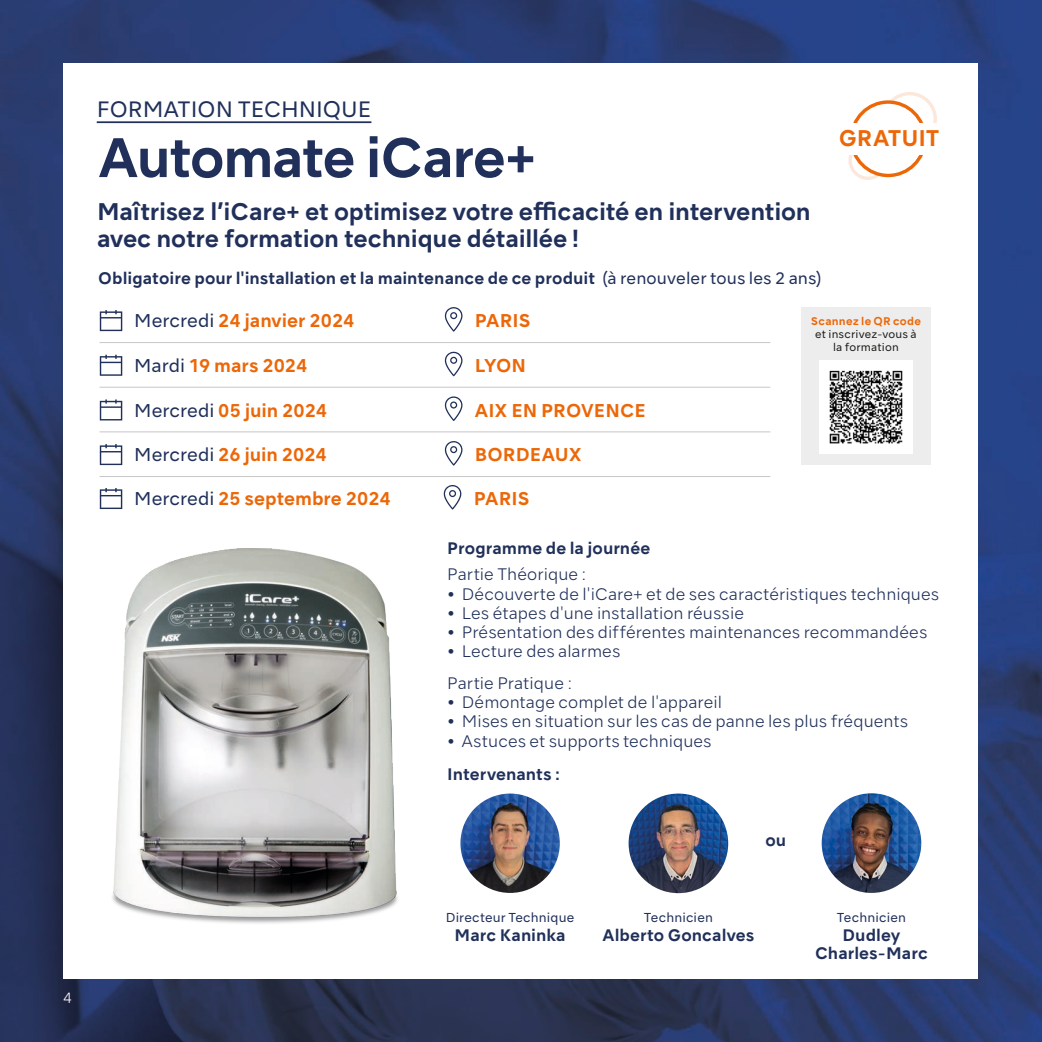
<style>
.page{position:relative;width:1042px;height:1042px;background:#fff}
.page>*{position:absolute;margin:0;border:0;box-sizing:border-box;transform-origin:0 0}
.t1{font:700 52.5px "NSKTSRE";letter-spacing:-.03em;color:#20305a}
.t2{font:700 22.75px/27.3px "NSKTSRE";letter-spacing:-.01em;color:#20305a}
.t3{font:700 21.35px "NSKTSRE";letter-spacing:-.005em;color:#ec6708}
.t4{font:21px "NSKTSRE";color:#20305a}
.t5{font:700 17.5px "NSKTSRE";color:#ec6708}
.t6{font:300 15.75px/31.5px "NSKTSRE";letter-spacing:.005em;color:#20305a}
.t7{font:700 15.75px/17.5px "NSKTSRE";letter-spacing:.005em;color:#20305a;text-align:center}
.t8{font:300 14px "NSKTSRE";color:#fff}
.t9{font:12.25px "NSKTSRE";letter-spacing:.015em;color:#20305a}
.t10{font:10.5px/12.6px "NSKTSRE";letter-spacing:.02em;color:#1d1d1b;text-align:center}
.t11{font:700 10.5px "NSKTSRE";letter-spacing:.02em;color:#ec6708}
.s1{font-weight:400}
.s2{font-weight:400;color:#20305a}
</style>
<div class="page">
<img style="left:0;top:0;width:1042px;height:1042px">
<div style="left:63px;top:63px;width:914px;height:916px;background:#fff"></div>
<div style="left:848px;top:141px;width:40px;height:39px;border:3px solid #ec6708;border-radius:50%"></div>
<div style="left:882px;top:92px;width:55px;height:55px;border:3px solid #ec6708;border-radius:50%"></div>
<div style="left:851px;top:102px;width:74px;height:73px;background:#fff;border-radius:50%"></div>
<div style="left:850px;top:100px;width:76px;height:77px;border:3px solid #ec6708;border-radius:50%"></div>
<div style="left:833px;top:123px;width:111px;height:32px;background:#fff"></div>
<img style="left:112px;top:548px;width:350px;height:376px">
<img style="left:460px;top:793px;width:100px;height:100px;border-radius:50px">
<img style="left:628px;top:793px;width:100px;height:100px;border-radius:50px">
<img style="left:821px;top:793px;width:100px;height:100px;border-radius:50px">
<hr style="left:97px;top:121px;width:274px;height:2px;background:#20305a">
<svg style="left:100px;top:310px;width:22px;height:21px"></svg>
<svg style="left:100px;top:355px;width:22px;height:21px"></svg>
<svg style="left:444px;top:307px;width:18px;height:25px"></svg>
<svg style="left:444px;top:352px;width:18px;height:24px"></svg>
<svg style="left:100px;top:444px;width:22px;height:21px"></svg>
<svg style="left:444px;top:441px;width:18px;height:25px"></svg>
<svg style="left:100px;top:399px;width:22px;height:21px"></svg>
<svg style="left:444px;top:396px;width:18px;height:25px"></svg>
<svg style="left:100px;top:488px;width:22px;height:21px"></svg>
<svg style="left:443px;top:485px;width:18px;height:25px"></svg>
<hr style="left:99px;top:342px;width:671px;height:1px;background:#c7c7c6">
<hr style="left:99px;top:387px;width:671px;height:1px;background:#c7c7c6">
<hr style="left:99px;top:431px;width:671px;height:1px;background:#c7c7c6">
<hr style="left:99px;top:476px;width:671px;height:1px;background:#c7c7c6">
<div style="left:801px;top:307px;width:129px;height:157px;background:#ededed"></div>
<div style="left:819px;top:360px;width:94px;height:94px;background:#fff"></div>
<img style="left:829px;top:370px;width:74px;height:74px">
<p class="t8" style="left:63px;top:988px;width:10px">4</p>
<h3 class="t4" style="left:97px;top:95px;width:276px">FORMATION TECHNIQUE</h3>
<h1 class="t1" style="left:98px;top:122px;width:440px">Automate iCare+</h1>
<h2 class="t2" style="left:97px;top:197px;width:715px">Maîtrisez l’iCare+ et optimisez votre efficacité en intervention avec notre formation technique détaillée !</h2>
<p class="t7" style="left:98px;top:269px;width:725px">Obligatoire pour l'installation et la maintenance de ce produit <span class="s1">(à renouveler tous les 2 ans)</span></p>
<h3 class="t3" style="left:839px;top:124px;width:102px">GRATUIT</h3>
<p class="t5" style="left:134px;top:309px;width:222px"><span class="s2">Mercredi</span> 24 janvier 2024</p>
<p class="t5" style="left:134px;top:354px;width:175px"><span class="s2">Mardi</span> 19 mars 2024</p>
<p class="t5" style="left:475px;top:309px;width:58px">PARIS</p>
<p class="t5" style="left:475px;top:354px;width:53px">LYON</p>
<p class="t5" style="left:134px;top:398px;width:194px"><span class="s2">Mercredi</span> 05 juin 2024</p>
<p class="t5" style="left:475px;top:398px;width:172px">AIX EN PROVENCE</p>
<p class="t5" style="left:134px;top:443px;width:194px"><span class="s2">Mercredi</span> 26 juin 2024</p>
<p class="t5" style="left:475px;top:443px;width:108px">BORDEAUX</p>
<p class="t5" style="left:134px;top:487px;width:258px"><span class="s2">Mercredi</span> 25 septembre 2024</p>
<p class="t5" style="left:474px;top:487px;width:58px">PARIS</p>
<p class="t7" style="left:447px;top:540px;width:205px">Programme de la journée</p>
<p class="t11" style="left:811px;top:314px;width:112px">Scannez le QR code</p>
<p class="t10" style="left:815px;top:328px;width:103px">et inscrivez-vous à la formation</p>
<p class="t6" style="left:447px;top:559px;width:141px">Partie Théorique :</p>
<p class="t6" style="left:447px;top:578px;width:493px">• Découverte de l'iCare+ et de ses caractéristiques techniques</p>
<p class="t6" style="left:447px;top:597px;width:298px">• Les étapes d'une installation réussie</p>
<p class="t6" style="left:447px;top:616px;width:482px">• Présentation des différentes maintenances recommandées</p>
<p class="t6" style="left:447px;top:636px;width:175px">• Lecture des alarmes<br>Partie Pratique :</p>
<p class="t6" style="left:447px;top:686px;width:276px">• Démontage complet de l'appareil</p>
<p class="t6" style="left:447px;top:706px;width:462px">• Mises en situation sur les cas de panne les plus fréquents</p>
<p class="t6" style="left:447px;top:725px;width:266px">• Astuces et supports techniques</p>
<p class="t7" style="left:447px;top:765px;width:114px">Intervenants :</p>
<p class="t9" style="left:446px;top:909px;width:130px">Directeur Technique</p>
<p class="t7" style="left:454px;top:926px;width:113px">Marc Kaninka</p>
<p class="t7" style="left:765px;top:831px;width:22px">ou</p>
<p class="t9" style="left:644px;top:909px;width:71px">Technicien</p>
<p class="t7" style="left:602px;top:926px;width:153px">Alberto Goncalves</p>
<p class="t9" style="left:837px;top:909px;width:71px">Technicien</p>
<p class="t7" style="left:815px;top:926px;width:114px">Dudley<br>Charles-Marc</p>
</div>
